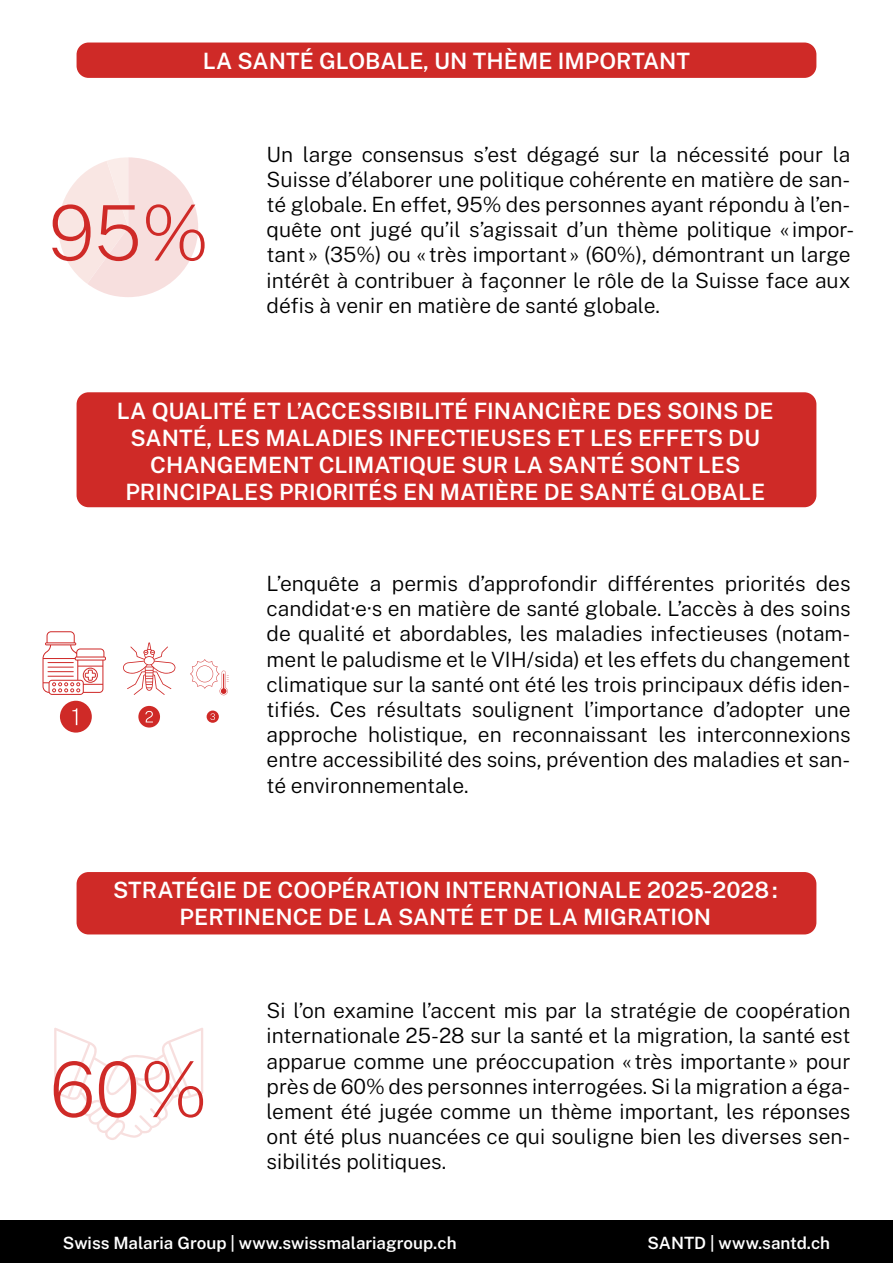
<style>
.page{position:relative;width:893px;height:1263px;background:#fff}
.page>*{position:absolute;margin:0;border:0;box-sizing:border-box;transform-origin:0 0}
.t1{font:200 76.2px "Public Sans";color:#cf2a27}
.t2{font:600 22.5px/27px "Public Sans";color:#fff;text-align:center}
.t3{font:300 21px/25.2px "Public Sans";color:#000;text-align:justify}
.t4{font:600 16.95px "Public Sans";color:#fff}
</style>
<div class="page">
<svg style="left:123px;top:642px;width:53px;height:53px"></svg>
<svg style="left:43px;top:631px;width:63px;height:64px"></svg>
<div style="left:60px;top:701px;width:32px;height:32px;background:#cf2a27;border-radius:50%"></div>
<svg style="left:72px;top:708px;width:5px;height:17px"></svg>
<div style="left:138px;top:706px;width:22px;height:21px;background:#cf2a27;border-radius:50%"></div>
<svg style="left:145px;top:711px;width:8px;height:11px"></svg>
<svg style="left:207px;top:710px;width:12px;height:13px"></svg>
<svg style="left:210px;top:713px;width:5px;height:7px"></svg>
<svg style="left:190px;top:659px;width:39px;height:36px"></svg>
<div style="left:77px;top:392px;width:739px;height:115px;background:#cf2a27;border-radius:12px"></div>
<svg style="left:54px;top:1028px;width:149px;height:112px"></svg>
<div style="left:77px;top:872px;width:739px;height:62px;background:#cf2a27;border-radius:12px"></div>
<svg style="left:58px;top:157px;width:140px;height:140px"></svg>
<div style="left:77px;top:43px;width:739px;height:35px;background:#cf2a27;border-radius:12px"></div>
<div style="left:0;top:1220px;width:893px;height:43px;background:#000"></div>
<p class="t2" style="left:203px;top:47px;width:489px">LA SANTÉ GLOBALE, UN THÈME IMPORTANT</p>
<h1 class="t1" style="left:48px;top:182px;width:162px">95%</h1>
<p class="t3" style="left:267px;top:141px;width:589px;text-align:left">Un large consensus s’est dégagé sur la nécessité pour la Suisse d’élaborer une politique cohérente en matière de san&shy;té globale. En effet, 95% des personnes ayant répondu à l’en&shy;quête ont jugé qu’il s’agissait d’un thème politique « impor&shy;tant » (35%) ou « très important » (60%), démontrant un large intérêt à contribuer à façonner le rôle de la Suisse face aux défis à venir en matière de santé globale.</p>
<p class="t2" style="left:117px;top:396px;width:658px">LA QUALITÉ ET L’ACCESSIBILITÉ FINANCIÈRE DES SOINS DE SANTÉ, LES MALADIES INFECTIEUSES ET LES EFFETS DU CHANGEMENT CLIMATIQUE SUR LA SANTÉ SONT LES PRINCIPALES PRIORITÉS EN MATIÈRE DE SANTÉ GLOBALE</p>
<p class="t3" style="left:267px;top:570px;width:585px">L’enquête a permis d’approfondir différentes priorités des candidat·e·s en matière de santé globale. L’accès à des soins de qualité et abordables, les maladies infectieuses (notam&shy;ment le paludisme et le VIH/sida) et les effets du changement climatique sur la santé ont été les trois principaux défis iden&shy;tifiés. Ces résultats soulignent l’importance d’adopter une approche holistique, en reconnaissant les interconnexions entre accessibilité des soins, prévention des maladies et san&shy;té environnementale.</p>
<p class="t2" style="left:113px;top:876px;width:666px">STRATÉGIE DE COOPÉRATION INTERNATIONALE 2025-2028:<br>PERTINENCE DE LA SANTÉ ET DE LA MIGRATION</p>
<h1 class="t1" style="left:50px;top:1039px;width:159px">60%</h1>
<p class="t3" style="left:267px;top:997px;width:585px">Si l’on examine l’accent mis par la stratégie de coopération internationale 25-28 sur la santé et la migration, la santé est apparue comme une préoccupation « très importante» pour près de 60% des personnes interrogées. Si la migration a éga&shy;lement été jugée comme un thème important, les réponses ont été plus nuancées ce qui souligne bien les diverses sen&shy;sibilités politiques.</p>
<p class="t4" style="left:63px;top:1231px;width:395px">Swiss Malaria Group | www.swissmalariagroup.ch</p>
<p class="t4" style="left:647px;top:1231px;width:184px">SANTD | www.santd.ch</p>
</div>
